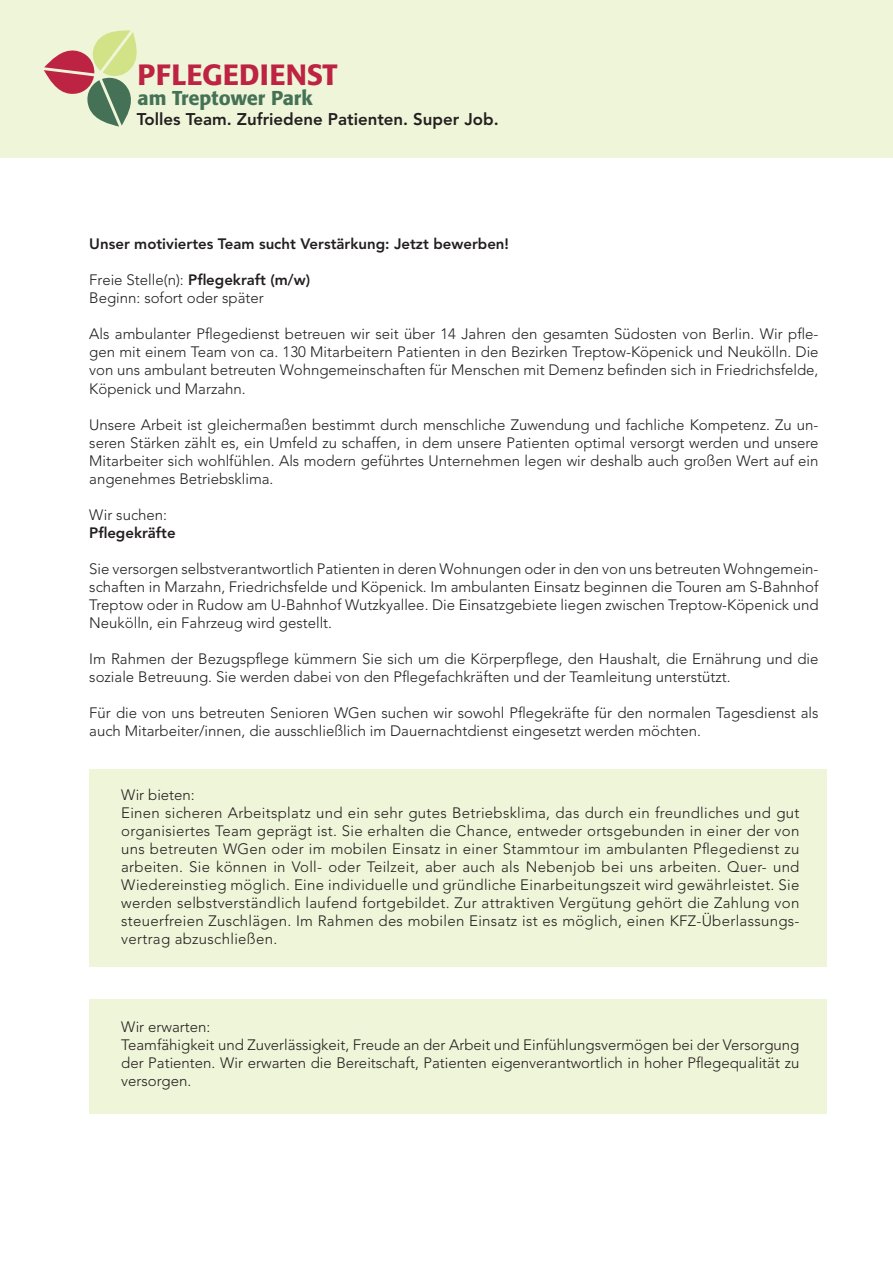
<style>
.page{position:relative;width:893px;height:1263px;background:#fff}
.page>*{position:absolute;margin:0;border:0;box-sizing:border-box;transform-origin:0 0}
.t1{font:500 28.95px "Formata";color:#bd2343}
.t2{font:500 19.8px "Formata";color:#457256}
.t3{font:800 16.8px "Avenir LT Std";color:#231f20}
.t4{font:300 15px/18px "Avenir LT Std";color:#231f20}
.t5{font:300 15px/18px "Avenir LT Std";letter-spacing:.02em;color:#231f20}
.t6{font:800 15px "Avenir LT Std";color:#231f20}
.s1{font-weight:800}
</style>
<div class="page">
<div style="left:0;top:0;width:893px;height:157px;background:#eff5d8"></div>
<div style="left:89px;top:770px;width:738px;height:197px;background:#eff5d8"></div>
<svg style="left:44px;top:30px;width:93px;height:97px"></svg>
<div style="left:89px;top:999px;width:738px;height:115px;background:#eff5d8"></div>
<h1 class="t1" style="left:138px;top:57px;width:202px">PFLEGEDIENST</h1>
<h2 class="t2" style="left:138px;top:86px;width:176px">am Treptower Park</h2>
<p class="t3" style="left:137px;top:109px;width:363px">Tolles Team. Zufriedene Patienten. Super Job.</p>
<p class="t6" style="left:89px;top:235px;width:421px">Unser motiviertes Team sucht Verstärkung: Jetzt bewerben!</p>
<p class="t4" style="left:89px;top:271px;width:222px">Freie Stelle(n): <span class="s1">Pflegekraft (m/w)<br></span>Beginn: sofort oder später</p>
<p class="t4" style="left:89px;top:325px;width:731px;text-align:justify">Als ambulanter Pflegedienst betreuen wir seit über 14 Jahren den gesamten Südosten von Berlin. Wir pfle&shy;gen mit einem Team von ca. 130 Mitarbeitern Patienten in den Bezirken Treptow-Köpenick und Neukölln. Die von uns ambulant betreuten Wohngemeinschaften für Menschen mit Demenz befinden sich in Friedrichsfelde, Köpenick und Marzahn.</p>
<p class="t4" style="left:89px;top:415px;width:731px;text-align:justify">Unsere Arbeit ist gleichermaßen bestimmt durch menschliche Zuwendung und fachliche Kompetenz. Zu un&shy;seren Stärken zählt es, ein Umfeld zu schaffen, in dem unsere Patienten optimal versorgt werden und unsere Mitarbeiter sich wohlfühlen. Als modern geführtes Unternehmen legen wir deshalb auch großen Wert auf ein angenehmes Betriebsklima.</p>
<p class="t4" style="left:89px;top:505px;width:79px">Wir suchen:</p>
<p class="t6" style="left:89px;top:523px;width:88px">Pflegekräfte</p>
<p class="t4" style="left:89px;top:559px;width:731px;text-align:justify">Sie versorgen selbstverantwortlich Patienten in deren Wohnungen oder in den von uns betreuten Wohngemein&shy;schaften in Marzahn, Friedrichsfelde und Köpenick. Im ambulanten Einsatz beginnen die Touren am S-Bahnhof Treptow oder in Rudow am U-Bahnhof Wutzkyallee. Die Einsatzgebiete liegen zwischen Treptow-Köpenick und Neukölln, ein Fahrzeug wird gestellt.</p>
<p class="t4" style="left:89px;top:649px;width:731px">Im Rahmen der Bezugspflege kümmern Sie sich um die Körperpflege, den Haushalt, die Ernährung und die soziale Betreuung. Sie werden dabei von den Pflegefachkräften und der Teamleitung unterstützt.</p>
<p class="t4" style="left:89px;top:703px;width:731px">Für die von uns betreuten Senioren WGen suchen wir sowohl Pflegekräfte für den normalen Tagesdienst als auch Mitarbeiter/innen, die ausschließlich im Dauernachtdienst eingesetzt werden möchten.</p>
<p class="t5" style="left:121px;top:786px;width:680px">Wir bieten:<br>Einen sicheren Arbeitsplatz und ein sehr gutes Betriebsklima, das durch ein freundliches und gut organisiertes Team geprägt ist. Sie erhalten die Chance, entweder ortsgebunden in einer der von uns betreuten WGen oder im mobilen Einsatz in einer Stammtour im ambulanten Pflegedienst zu arbeiten. Sie können in Voll- oder Teilzeit, aber auch als Nebenjob bei uns arbeiten. Quer- und Wiedereinstieg möglich. Eine individuelle und gründliche Einarbeitungszeit wird gewährleistet. Sie werden selbstverständlich laufend fortgebildet. Zur attraktiven Vergütung gehört die Zahlung von steuerfreien Zuschlägen. Im Rahmen des mobilen Einsatz ist es möglich, einen KFZ-Überlassungs&shy;vertrag abzuschließen.</p>
<p class="t4" style="left:121px;top:1018px;width:680px">Wir erwarten:<br>Teamfähigkeit und Zuverlässigkeit, Freude an der Arbeit und Einfühlungsvermögen bei der Versorgung der Patienten. Wir erwarten die Bereitschaft, Patienten eigenverantwortlich in hoher Pflegequalität zu versorgen.</p>
</div>
